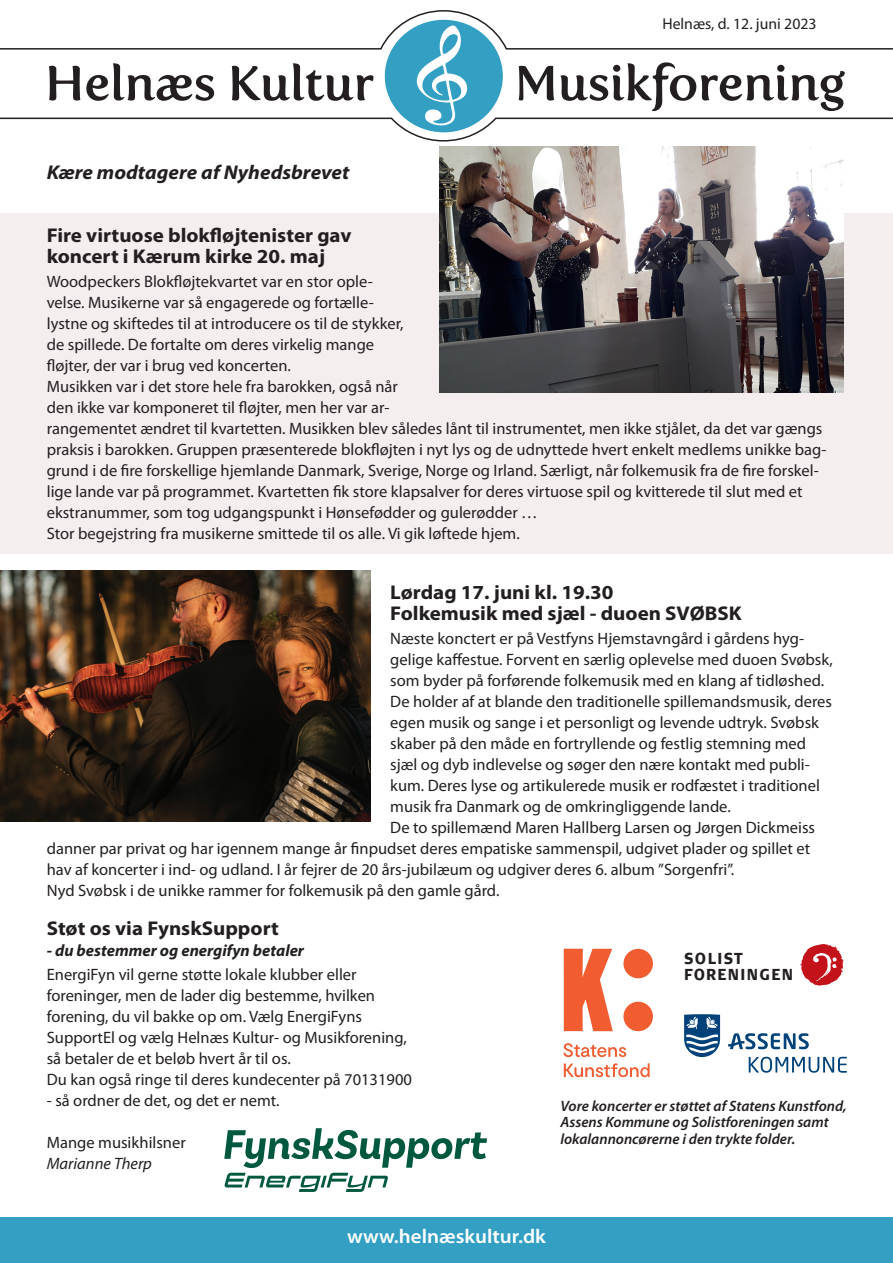
<style>
.page{position:relative;width:893px;height:1263px;background:#fff}
.page>*{position:absolute;margin:0;border:0;box-sizing:border-box;transform-origin:0 0}
.t1{font:700 19.95px/21px "Myriad Pro";color:#231f20;scale:1.05 1}
.t2{font:italic 700 19.95px "Myriad Pro";color:#231f20;scale:1.05 1}
.t3{font:600 19.95px "Myriad Pro";color:#fff;scale:1.05 1}
.t4{font:16.5px/21px "Myriad Pro";color:#231f20}
.t5{font:italic 700 16.5px "Myriad Pro";color:#231f20}
.t6{font:italic 16.5px "Myriad Pro";color:#231f20}
.t7{font:900 15.9px/15.9px "Signa Pro";letter-spacing:.1em;color:#231f20;scale:.86 1}
.t8{font:15.75px "Myriad Pro";color:#231f20}
.t9{font:italic 600 15px/16.5px "Myriad Pro";color:#231f20}
</style>
<div class="page">
<svg style="left:0;top:10px;width:893px;height:132px"></svg>
<div style="left:0;top:1218px;width:893px;height:45px;background:#329fc3"></div>
<div style="left:0;top:214px;width:893px;height:340px;background:#f4eeef"></div>
<img style="left:439px;top:146px;width:404px;height:247px">
<img style="left:0;top:571px;width:370px;height:251px">
<svg style="left:224px;top:1128px;width:263px;height:64px"></svg>
<svg style="left:749px;top:1057px;width:98px;height:16px"></svg>
<svg style="left:728px;top:1033px;width:81px;height:16px"></svg>
<svg style="left:684px;top:1014px;width:36px;height:43px"></svg>
<svg style="left:800px;top:944px;width:43px;height:42px"></svg>
<div style="left:623px;top:1002px;width:30px;height:29px;background:#f15d31;border-radius:50%"></div>
<div style="left:623px;top:949px;width:30px;height:29px;background:#f15d31;border-radius:50%"></div>
<svg style="left:564px;top:949px;width:49px;height:82px"></svg>
<svg style="left:563px;top:1043px;width:63px;height:14px"></svg>
<svg style="left:564px;top:1063px;width:86px;height:14px"></svg>
<p class="t2" style="left:47px;top:159px;width:290px">Kære modtagere af Nyhedsbrevet</p>
<p class="t8" style="left:662px;top:14px;width:156px">Helnæs, d. 12. juni 2023</p>
<p class="t1" style="left:47px;top:224px;width:292px">Fire virtuose blokfløjtenister gav koncert i Kærum kirke 20. maj</p>
<p class="t4" style="left:47px;top:270px;width:781px">Woodpeckers Blokfløjtekvartet var en stor ople-<br>velse. Musikerne var så engagerede og fortælle-<br>lystne og skiftedes til at introducere os til de stykker,<br>de spillede. De fortalte om deres virkelig mange<br>fløjter, der var i brug ved koncerten.<br>Musikken var i det store hele fra barokken, også når<br>den ikke var komponeret til fløjter, men her var ar-<br>rangementet ændret til kvartetten. Musikken blev således lånt til instrumentet, men ikke stjålet, da det var gængs praksis i barokken. Gruppen præsenterede blokfløjten i nyt lys og de udnyttede hvert enkelt medlems unikke bag&shy;grund i de fire forskellige hjemlande Danmark, Sverige, Norge og Irland. Særligt, når folkemusik fra de fire forskel&shy;lige lande var på programmet. Kvartetten fik store klapsalver for deres virtuose spil og kvitterede til slut med et ekstranummer, som tog udgangspunkt i Hønsefødder og gulerødder …<br>Stor begejstring fra musikerne smittede til os alle. Vi gik løftede hjem.</p>
<p class="t1" style="left:390px;top:581px;width:336px">Lørdag 17. juni kl. 19.30<br>Folkemusik med sjæl - duoen SVØBSK</p>
<p class="t4" style="left:390px;top:627px;width:415px">Næste konctert er på Vestfyns Hjemstavngård i gårdens hyg-</p>
<p class="t4" style="left:390px;top:648px;width:444px">gelige kaffestue. Forvent en særlig oplevelse med duoen Svøbsk,</p>
<p class="t4" style="left:390px;top:669px;width:435px">som byder på forførende folkemusik med en klang af tidløshed.</p>
<p class="t4" style="left:390px;top:690px;width:443px">De holder af at blande den traditionelle spillemandsmusik, deres</p>
<p class="t4" style="left:390px;top:711px;width:430px">egen musik og sange i et personligt og levende udtryk. Svøbsk</p>
<p class="t4" style="left:390px;top:732px;width:417px">skaber på den måde en fortryllende og festlig stemning med</p>
<p class="t4" style="left:390px;top:753px;width:421px">sjæl og dyb indlevelse og søger den nære kontakt med publi-</p>
<p class="t4" style="left:390px;top:774px;width:431px">kum. Deres lyse og artikulerede musik er rodfæstet i traditionel</p>
<p class="t4" style="left:390px;top:795px;width:342px">musik fra Danmark og de omkringliggende lande.</p>
<p class="t4" style="left:390px;top:816px;width:426px">De to spillemænd Maren Hallberg Larsen og Jørgen Dickmeiss</p>
<p class="t4" style="left:47px;top:837px;width:765px">danner par privat og har igennem mange år finpudset deres empatiske sammenspil, udgivet plader og spillet et</p>
<p class="t4" style="left:47px;top:858px;width:689px">hav af koncerter i ind- og udland. I år fejrer de 20 års-jubilæum og udgiver deres 6. album ”Sorgenfri”.</p>
<p class="t4" style="left:47px;top:879px;width:454px">Nyd Svøbsk i de unikke rammer for folkemusik på den gamle gård.</p>
<p class="t1" style="left:47px;top:917px;width:222px">Støt os via FynskSupport</p>
<p class="t5" style="left:47px;top:939px;width:259px">- du bestemmer og energifyn betaler</p>
<p class="t4" style="left:47px;top:963px;width:367px">EnergiFyn vil gerne støtte lokale klubber eller foreninger, men de lader dig bestemme, hvilken forening, du vil bakke op om. Vælg EnergiFyns SupportEl og vælg Helnæs Kultur- og Musikforening, så betaler de et beløb hvert år til os.<br>Du kan også ringe til deres kundecenter på 70131900</p>
<p class="t4" style="left:47px;top:1089px;width:234px">- så ordner de det, og det er nemt.</p>
<p class="t4" style="left:47px;top:1131px;width:140px">Mange musikhilsner</p>
<p class="t6" style="left:47px;top:1153px;width:107px">Marianne Therp</p>
<p class="t7" style="left:684px;top:950px;width:128px">SOLIST<br>FORENINGEN</p>
<p class="t9" style="left:560px;top:1097px;width:288px">Vore koncerter er støttet af Statens Kunstfond,<br>Assens Kommune og Solistforeningen samt lokalannoncørerne i den trykte folder.</p>
<p class="t3" style="left:347px;top:1224px;width:191px">www.helnæskultur.dk</p>
</div>
